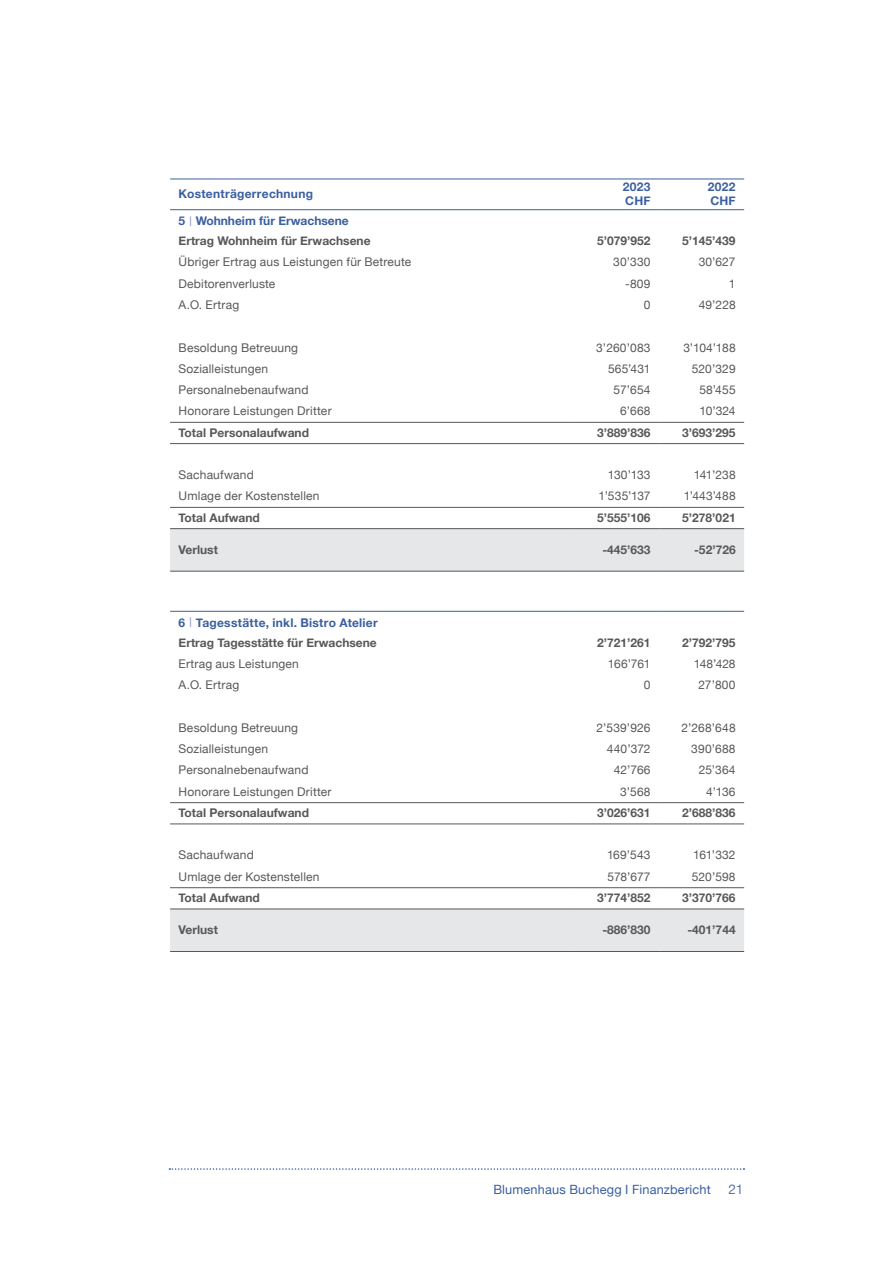
<style>
.page{position:relative;width:893px;height:1263px;background:#fff}
.page>*{position:absolute;margin:0;border:0;box-sizing:border-box;transform-origin:0 0}
.t1{font:13.5px "Helvetica Neue";color:#6174ad}
.t2{font:12.75px "Helvetica Neue";letter-spacing:.015em;color:#3b5fa0}
.t3{font:12px "Helvetica Neue";letter-spacing:.015em;color:#57585a}
.t4{font:700 12px/20.4px "Helvetica Neue";color:#57585a}
.t5{font:700 12px/19.6px "Helvetica Neue";color:#3b5fa0}
.t6{font:700 12px/14.4px "Helvetica Neue";letter-spacing:.02em;color:#3b5fa0}
.s1{color:#3b5fa0}
.s2{font-weight:300;font-size:13.5px;color:#959dc6}
.s3{color:#57585a}
</style>
<div class="page">
<svg style="left:169px;top:1168px;width:575px;height:2px"></svg>
<svg style="left:574px;top:210px;width:170px;height:297px"></svg>
<div style="left:170px;top:529px;width:574px;height:42px;background:#e6e7e9"></div>
<hr style="left:170px;top:179px;width:404px;height:1px;background:#3b5fa0">
<hr style="left:574px;top:179px;width:85px;height:1px;background:#3b5fa0">
<hr style="left:659px;top:179px;width:85px;height:1px;background:#3b5fa0">
<hr style="left:170px;top:209px;width:404px;height:1px;background:#3b5fa0">
<hr style="left:574px;top:209px;width:85px;height:1px;background:#3b5fa0">
<hr style="left:659px;top:209px;width:85px;height:1px;background:#3b5fa0">
<hr style="left:170px;top:422px;width:404px;height:1px;background:#57585a">
<hr style="left:574px;top:422px;width:85px;height:1px;background:#57585a">
<hr style="left:659px;top:422px;width:85px;height:1px;background:#57585a">
<hr style="left:170px;top:443px;width:404px;height:1px;background:#57585a">
<hr style="left:574px;top:443px;width:85px;height:1px;background:#57585a">
<hr style="left:659px;top:443px;width:85px;height:1px;background:#57585a">
<hr style="left:170px;top:507px;width:404px;height:1px;background:#57585a">
<hr style="left:574px;top:507px;width:85px;height:1px;background:#57585a">
<hr style="left:659px;top:507px;width:85px;height:1px;background:#57585a">
<hr style="left:170px;top:528px;width:404px;height:1px;background:#57585a">
<hr style="left:574px;top:528px;width:85px;height:1px;background:#57585a">
<hr style="left:659px;top:528px;width:85px;height:1px;background:#57585a">
<hr style="left:170px;top:571px;width:404px;height:1px;background:#57585a">
<hr style="left:574px;top:571px;width:85px;height:1px;background:#57585a">
<hr style="left:659px;top:571px;width:85px;height:1px;background:#57585a">
<svg style="left:574px;top:803px;width:170px;height:86px"></svg>
<div style="left:170px;top:909px;width:574px;height:42px;background:#e6e7e9"></div>
<hr style="left:170px;top:611px;width:404px;height:1px;background:#3b5fa0">
<hr style="left:574px;top:611px;width:85px;height:1px;background:#3b5fa0">
<hr style="left:659px;top:611px;width:85px;height:1px;background:#3b5fa0">
<hr style="left:170px;top:887px;width:404px;height:1px;background:#57585a">
<hr style="left:574px;top:887px;width:85px;height:1px;background:#57585a">
<hr style="left:659px;top:887px;width:85px;height:1px;background:#57585a">
<hr style="left:170px;top:908px;width:404px;height:1px;background:#57585a">
<hr style="left:574px;top:908px;width:85px;height:1px;background:#57585a">
<hr style="left:659px;top:908px;width:85px;height:1px;background:#57585a">
<hr style="left:170px;top:951px;width:404px;height:1px;background:#57585a">
<hr style="left:574px;top:951px;width:85px;height:1px;background:#57585a">
<hr style="left:659px;top:951px;width:85px;height:1px;background:#57585a">
<hr style="left:170px;top:802px;width:404px;height:1px;background:#57585a">
<hr style="left:574px;top:802px;width:85px;height:1px;background:#57585a">
<hr style="left:659px;top:802px;width:85px;height:1px;background:#57585a">
<hr style="left:170px;top:823px;width:404px;height:1px;background:#57585a">
<hr style="left:574px;top:823px;width:85px;height:1px;background:#57585a">
<hr style="left:659px;top:823px;width:85px;height:1px;background:#57585a">
<p class="t6" style="left:179px;top:187px;width:136px">Kostenträgerrechnung</p>
<p class="t6" style="left:623px;top:180px;width:29px">2023<br>CHF</p>
<p class="t6" style="left:708px;top:180px;width:29px">2022<br>CHF</p>
<p class="t4" style="left:179px;top:211px;width:193px"><span class="s1">5</span> <span class="s2">I</span> <span class="s1">Wohnheim für Erwachsene<br></span>Ertrag Wohnheim für Erwachsene</p>
<p class="t4" style="left:597px;top:231px;width:55px">5’079’952</p>
<p class="t4" style="left:682px;top:231px;width:55px">5’145’439</p>
<p class="t3" style="left:179px;top:253px;width:234px">Übriger Ertrag aus Leistungen für Betreute</p>
<p class="t3" style="left:613px;top:253px;width:39px">30’330</p>
<p class="t3" style="left:699px;top:253px;width:38px">30’627</p>
<p class="t3" style="left:179px;top:275px;width:98px">Debitorenverluste</p>
<p class="t3" style="left:625px;top:275px;width:27px">-809</p>
<p class="t3" style="left:729px;top:275px;width:8px">1</p>
<p class="t3" style="left:179px;top:296px;width:62px">A.O. Ertrag</p>
<p class="t3" style="left:644px;top:296px;width:8px">0</p>
<p class="t3" style="left:699px;top:296px;width:38px">49’228</p>
<p class="t3" style="left:179px;top:339px;width:121px">Besoldung Betreuung</p>
<p class="t3" style="left:596px;top:339px;width:56px">3’260’083</p>
<p class="t3" style="left:683px;top:339px;width:54px">3’104’188</p>
<p class="t3" style="left:179px;top:360px;width:91px">Sozialleistungen</p>
<p class="t3" style="left:608px;top:360px;width:44px">565’431</p>
<p class="t3" style="left:692px;top:360px;width:45px">520’329</p>
<p class="t3" style="left:179px;top:381px;width:131px">Personalnebenaufwand</p>
<p class="t3" style="left:614px;top:381px;width:39px">57’654</p>
<p class="t3" style="left:699px;top:381px;width:38px">58’455</p>
<p class="t3" style="left:179px;top:402px;width:155px">Honorare Leistungen Dritter</p>
<p class="t3" style="left:620px;top:402px;width:32px">6’668</p>
<p class="t3" style="left:699px;top:402px;width:38px">10’324</p>
<p class="t4" style="left:179px;top:423px;width:132px">Total Personalaufwand</p>
<p class="t4" style="left:597px;top:423px;width:55px">3’889’836</p>
<p class="t4" style="left:682px;top:423px;width:55px">3’693’295</p>
<p class="t3" style="left:179px;top:466px;width:77px">Sachaufwand</p>
<p class="t3" style="left:608px;top:466px;width:44px">130’133</p>
<p class="t3" style="left:694px;top:466px;width:43px">141’238</p>
<p class="t3" style="left:179px;top:487px;width:142px">Umlage der Kostenstellen</p>
<p class="t3" style="left:599px;top:487px;width:54px">1’535’137</p>
<p class="t3" style="left:684px;top:487px;width:53px">1’443’488</p>
<p class="t4" style="left:179px;top:508px;width:83px">Total Aufwand</p>
<p class="t4" style="left:597px;top:508px;width:55px">5’555’106</p>
<p class="t4" style="left:682px;top:508px;width:55px">5’278’021</p>
<p class="t4" style="left:179px;top:540px;width:41px">Verlust</p>
<p class="t4" style="left:602px;top:540px;width:50px">-445’633</p>
<p class="t4" style="left:694px;top:540px;width:43px">-52’726</p>
<p class="t5" style="left:179px;top:613px;width:201px">6 <span class="s2">I</span> Tagesstätte, inkl. Bistro Atelier<br><span class="s3">Ertrag Tagesstätte für Erwachsene</span></p>
<p class="t4" style="left:597px;top:633px;width:55px">2’721’261</p>
<p class="t4" style="left:682px;top:633px;width:55px">2’792’795</p>
<p class="t3" style="left:179px;top:655px;width:122px">Ertrag aus Leistungen</p>
<p class="t3" style="left:608px;top:655px;width:44px">166’761</p>
<p class="t3" style="left:694px;top:655px;width:43px">148’428</p>
<p class="t3" style="left:179px;top:676px;width:62px">A.O. Ertrag</p>
<p class="t3" style="left:644px;top:676px;width:8px">0</p>
<p class="t3" style="left:698px;top:676px;width:39px">27’800</p>
<p class="t3" style="left:179px;top:719px;width:121px">Besoldung Betreuung</p>
<p class="t3" style="left:596px;top:719px;width:56px">2’539’926</p>
<p class="t3" style="left:681px;top:719px;width:56px">2’268’648</p>
<p class="t3" style="left:179px;top:740px;width:91px">Sozialleistungen</p>
<p class="t3" style="left:607px;top:740px;width:45px">440’372</p>
<p class="t3" style="left:691px;top:740px;width:46px">390’688</p>
<p class="t3" style="left:179px;top:761px;width:131px">Personalnebenaufwand</p>
<p class="t3" style="left:614px;top:761px;width:38px">42’766</p>
<p class="t3" style="left:699px;top:761px;width:38px">25’364</p>
<p class="t3" style="left:179px;top:783px;width:155px">Honorare Leistungen Dritter</p>
<p class="t3" style="left:620px;top:783px;width:32px">3’568</p>
<p class="t3" style="left:706px;top:783px;width:31px">4’136</p>
<p class="t4" style="left:179px;top:803px;width:132px">Total Personalaufwand</p>
<p class="t4" style="left:597px;top:803px;width:55px">3’026’631</p>
<p class="t4" style="left:682px;top:803px;width:55px">2’688’836</p>
<p class="t3" style="left:179px;top:846px;width:77px">Sachaufwand</p>
<p class="t3" style="left:607px;top:846px;width:45px">169’543</p>
<p class="t3" style="left:693px;top:846px;width:44px">161’332</p>
<p class="t3" style="left:179px;top:868px;width:142px">Umlage der Kostenstellen</p>
<p class="t3" style="left:607px;top:868px;width:45px">578’677</p>
<p class="t3" style="left:692px;top:868px;width:45px">520’598</p>
<p class="t4" style="left:179px;top:888px;width:83px">Total Aufwand</p>
<p class="t4" style="left:597px;top:888px;width:55px">3’774’852</p>
<p class="t4" style="left:682px;top:888px;width:55px">3’370’766</p>
<p class="t4" style="left:179px;top:920px;width:41px">Verlust</p>
<p class="t4" style="left:602px;top:920px;width:50px">-886’830</p>
<p class="t4" style="left:687px;top:920px;width:50px">-401’744</p>
<p class="t2" style="left:493px;top:1180px;width:219px">Blumenhaus Buchegg I Finanzbericht</p>
<p class="t1" style="left:728px;top:1179px;width:17px">21</p>
</div>
